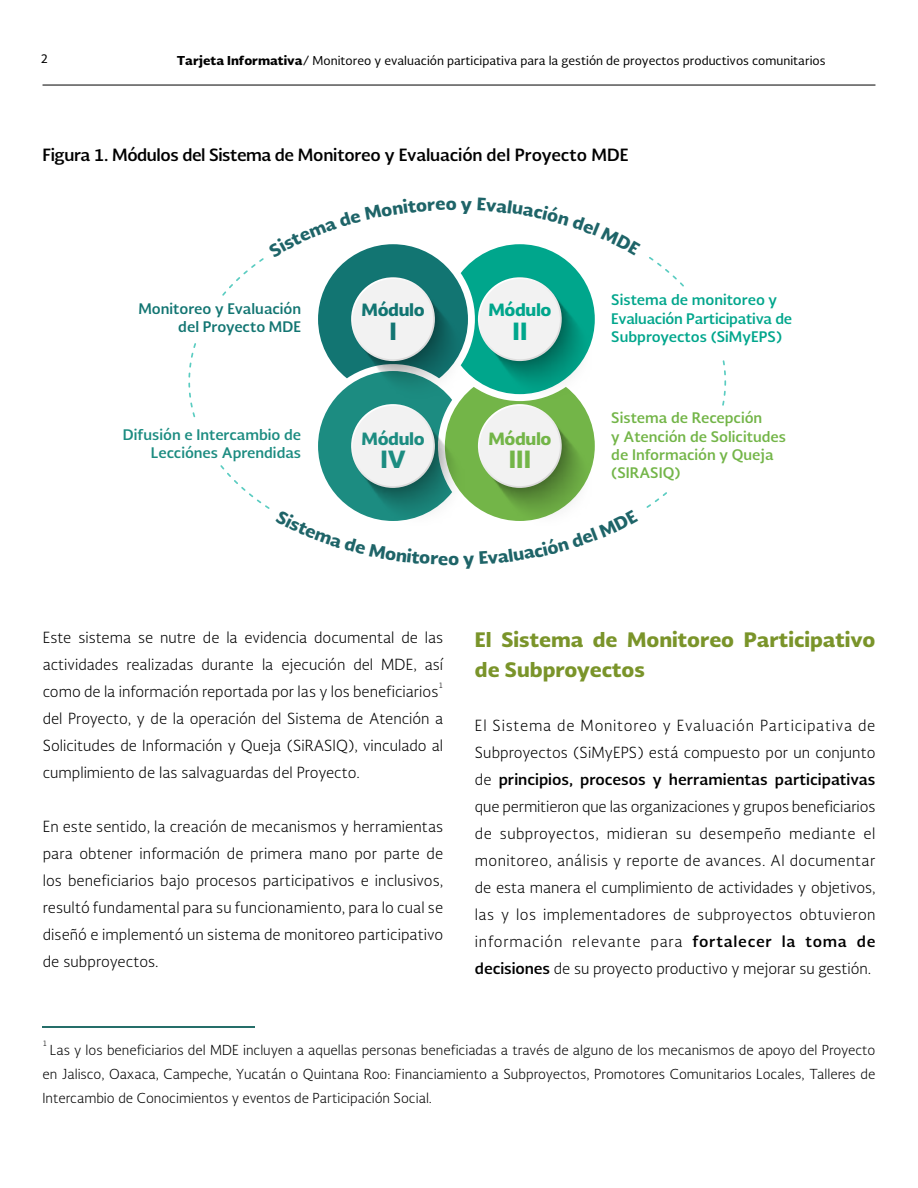
<style>
.page{position:relative;width:918px;height:1188px;background:#fff}
.page>*{position:absolute;margin:0;border:0;box-sizing:border-box;transform-origin:0 0}
.t1{font:900 23.25px "Soberana Sans";color:#73b548}
.t2{font:900 23.25px "Soberana Sans";color:#00a68c}
.t3{font:900 23.25px "Soberana Sans";color:#1c8c81}
.t4{font:900 23.25px "Soberana Sans";color:#127572}
.t5{font:900 19.5px/30px "Soberana Sans";color:#7a942a}
.t6{font:700 16.5px "Soberana Sans";letter-spacing:-.02em;color:#000}
.t7{font:900 16.5px "Soberana Sans";letter-spacing:-.025em;color:#127572}
.t8{font:900 16.5px "Soberana Sans";letter-spacing:-.025em;color:#00a68c}
.t9{font:900 16.5px "Soberana Sans";letter-spacing:-.025em;color:#73b548}
.t10{font:900 16.5px "Soberana Sans";letter-spacing:-.025em;color:#1c8c81}
.t11{font:300 15px/27px "Soberana Sans";color:#000;text-align:justify}
.t12{font:700 14.25px/18.5px "Soberana Sans";color:#73b548}
.t13{font:700 14.25px/18.5px "Soberana Sans";letter-spacing:-.01em;color:#00a68c}
.t14{font:700 14.25px/18.5px "Soberana Sans";color:#1c8c81;text-align:right}
.t15{font:700 14.25px/18.5px "Soberana Sans";color:#127572;text-align:right}
.t16{font:300 13.5px/24px "Soberana Sans";color:#000;text-align:justify}
.t17{font:12px "Soberana Sans";color:#000}
.t18{font:300 7.5px "Soberana Sans";color:#000}
.s1{font-weight:900}
.s2{font-weight:700}
</style>
<div class="page">
<hr style="left:43px;top:85px;width:832px;height:1px;background:#000">
<hr style="left:43px;top:1026px;width:212px;height:2px;background:#256e69">
<svg style="left:268px;top:244px;width:327px;height:277px"></svg>
<p class="t17" style="left:40px;top:50px;width:9px">2</p>
<p class="t17" style="left:177px;top:52px;width:650px"><span class="s1">Tarjeta Informativa</span>/ Monitoreo y evaluación participativa para la gestión de proyectos productivos comunitarios</p>
<p class="t6" style="left:43px;top:144px;width:588px">Figura 1. Módulos del Sistema de Monitoreo y Evaluación del Proyecto MDE</p>
<p class="t15" style="left:138px;top:299px;width:164px">Monitoreo y Evaluación del Proyecto MDE</p>
<p class="t14" style="left:123px;top:424px;width:180px">Difusión e Intercambio de<br>Lecciónes Aprendidas</p>
<p class="t7" style="left:362px;top:299px;width:65px">Módulo</p>
<h1 class="t4" style="left:389px;top:315px;width:9px">I</h1>
<p class="t10" style="left:362px;top:427px;width:65px">Módulo</p>
<h1 class="t3" style="left:380px;top:443px;width:27px">IV</h1>
<p class="t8" style="left:488px;top:299px;width:65px">Módulo</p>
<h1 class="t2" style="left:513px;top:315px;width:16px">II</h1>
<p class="t9" style="left:488px;top:427px;width:65px">Módulo</p>
<h1 class="t1" style="left:509px;top:443px;width:24px">III</h1>
<p class="t13" style="left:611px;top:290px;width:182px">Sistema de monitoreo y<br>Evaluación Participativa de<br>Subproyectos (SiMyEPS)</p>
<p class="t12" style="left:611px;top:408px;width:176px">Sistema de Recepción<br>y Atención de Solicitudes de Información y Queja (SIRASIQ)</p>
<p class="t11" style="left:43px;top:624px;width:402px">Este sistema se nutre de la evidencia documental de las actividades realizadas durante la ejecución del MDE, así como de la información reportada por las y los beneficiarios</p>
<p class="t18" style="left:438px;top:680px;width:6px">1</p>
<p class="t11" style="left:43px;top:705px;width:402px">del Proyecto, y de la operación del Sistema de Atención a Solicitudes de Información y Queja (SiRASIQ), vinculado al cumplimiento de las salvaguardas del Proyecto.</p>
<p class="t11" style="left:43px;top:813px;width:402px">En este sentido, la creación de mecanismos y herramientas para obtener información de primera mano por parte de los beneficiarios bajo procesos participativos e inclusivos, resultó fundamental para su funcionamiento, para lo cual se diseñó e implementó un sistema de monitoreo participativo de subproyectos.</p>
<h2 class="t5" style="left:475px;top:623px;width:402px">El Sistema de Monitoreo Participativo de Subproyectos</h2>
<p class="t11" style="left:475px;top:711px;width:402px">El Sistema de Monitoreo y Evaluación Participativa de Subproyectos (SiMyEPS) está compuesto por un conjunto de <span class="s2">principios, procesos y herramientas participativas </span>que permitieron que las organizaciones y grupos beneficiarios de subproyectos, midieran su desempeño mediante el monitoreo, análisis y reporte de avances. Al documentar de esta manera el cumplimiento de actividades y objetivos, las y los implementadores de subproyectos obtuvieron información relevante para <span class="s2">fortalecer la toma de decisiones</span> de su proyecto productivo y mejorar su gestión.</p>
<p class="t18" style="left:43px;top:1038px;width:6px">1</p>
<p class="t16" style="left:43px;top:1038px;width:834px;text-indent:7px">Las y los beneficiarios del MDE incluyen a aquellas personas beneficiadas a través de alguno de los mecanismos de apoyo del Proyecto en Jalisco, Oaxaca, Campeche, Yucatán o Quintana Roo: Financiamiento a Subproyectos, Promotores Comunitarios Locales, Talleres de Intercambio de Conocimientos y eventos de Participación Social.</p>
</div>
